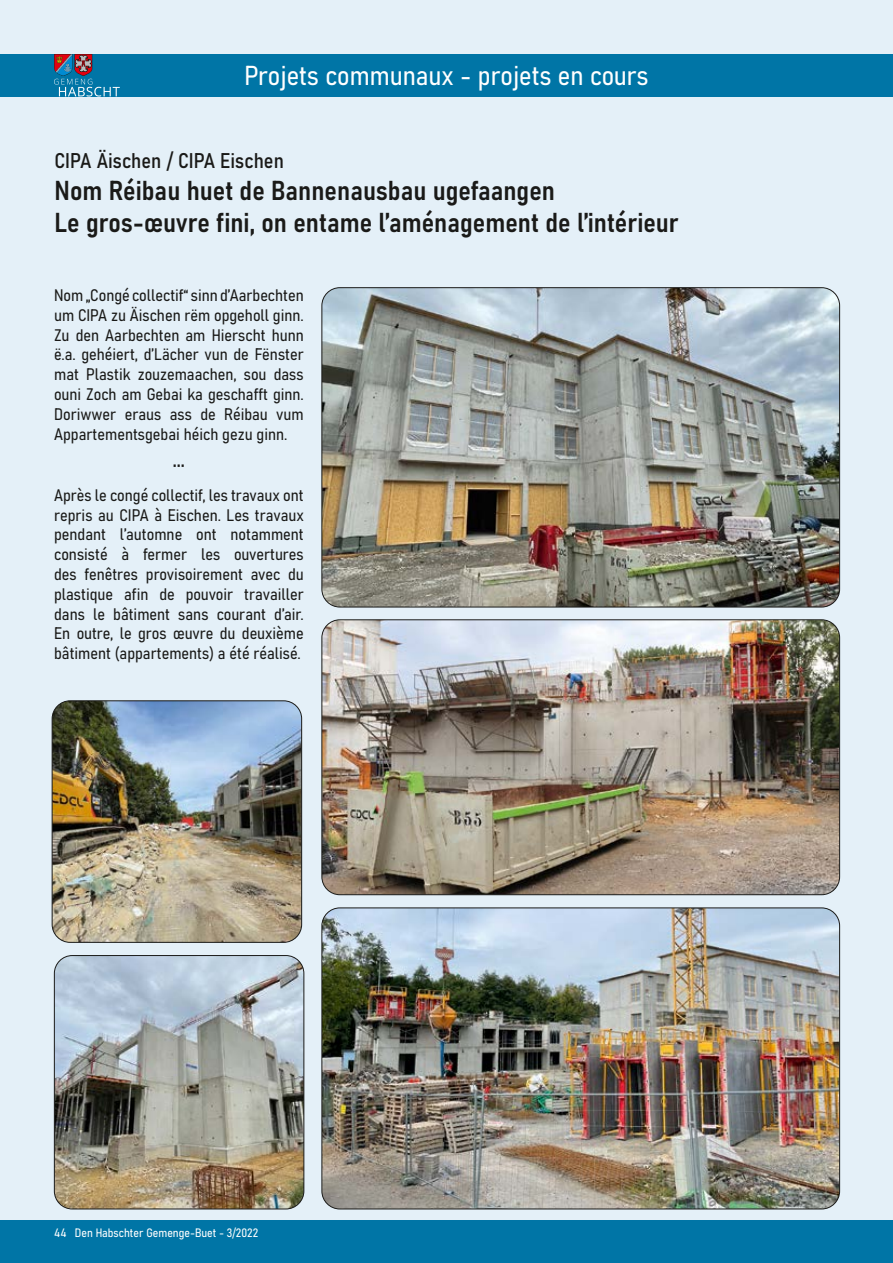
<style>
.page{position:relative;width:893px;height:1263px;background:#e4f0f8}
.page>*{position:absolute;margin:0;border:0;box-sizing:border-box;transform-origin:0 0}
.t1{font:27px/32.4px "Bahnschrift";color:#1a1a18}
.t2{font:27px "Bahnschrift";color:#fff}
.t3{font:21px "Bahnschrift";color:#1a1a18}
.t4{font:16.5px/19.8px "Bahnschrift";color:#1a1a18;text-align:justify}
.t5{font:12px "Bahnschrift";color:#fff}
</style>
<div class="page">
<div style="left:0;top:54px;width:893px;height:43px;background:#0075a6"></div>
<svg style="left:54px;top:54px;width:66px;height:43px"></svg>
<img style="left:322px;top:288px;width:518px;height:319px">
<img style="left:322px;top:908px;width:518px;height:301px">
<img style="left:52px;top:701px;width:250px;height:241px">
<div style="left:52px;top:701px;width:250px;height:241px;border:1px solid #1a1a18;border-radius:18px"></div>
<img style="left:54px;top:955px;width:250px;height:254px">
<div style="left:54px;top:955px;width:250px;height:254px;border:1px solid #1a1a18;border-radius:18px"></div>
<img style="left:322px;top:620px;width:518px;height:275px">
<div style="left:322px;top:620px;width:518px;height:275px;border:1px solid #1a1a18;border-radius:18px"></div>
<div style="left:0;top:1220px;width:893px;height:43px;background:#0075a6"></div>
<h1 class="t2" style="left:244px;top:55px;width:406px">Projets communaux - projets en cours</h1>
<p class="t3" style="left:55px;top:144px;width:231px">CIPA Äischen / CIPA Eischen</p>
<h1 class="t1" style="left:55px;top:172px;width:626px">Nom Réibau huet de Bannenausbau ugefaangen<br>Le gros-œuvre fini, on entame l’aménagement de l’intérieur</h1>
<p class="t4" style="left:54px;top:284px;width:251px">Nom „Congé collectif“ sinn d’Aarbechten um CIPA zu Äischen rëm opgeholl ginn.<br>Zu den Aarbechten am Hierscht hunn ë.a. gehéiert, d’Lächer vun de Fënster mat Plastik zouzemaachen, sou dass ouni Zoch am Gebai ka geschafft ginn.<br>Doriwwer eraus ass de Réibau vum Appartementsgebai héich gezu ginn.</p>
<p class="t4" style="left:54px;top:448px;width:251px;line-height:30.6px;text-align:center">•••<br>Après le congé collectif, les travaux ont</p>
<p class="t4" style="left:54px;top:504px;width:251px">repris au CIPA à Eischen. Les travaux pendant l’automne ont notamment consisté à fermer les ouvertures des fenêtres provisoirement avec du plastique afin de pouvoir travailler dans le bâtiment sans courant d’air.<br>En outre, le gros œuvre du deuxième bâtiment (appartements) a été réalisé.</p>
<p class="t5" style="left:54px;top:1224px;width:206px">44 Den Habschter Gemenge-Buet - 3/2022</p>
</div>
